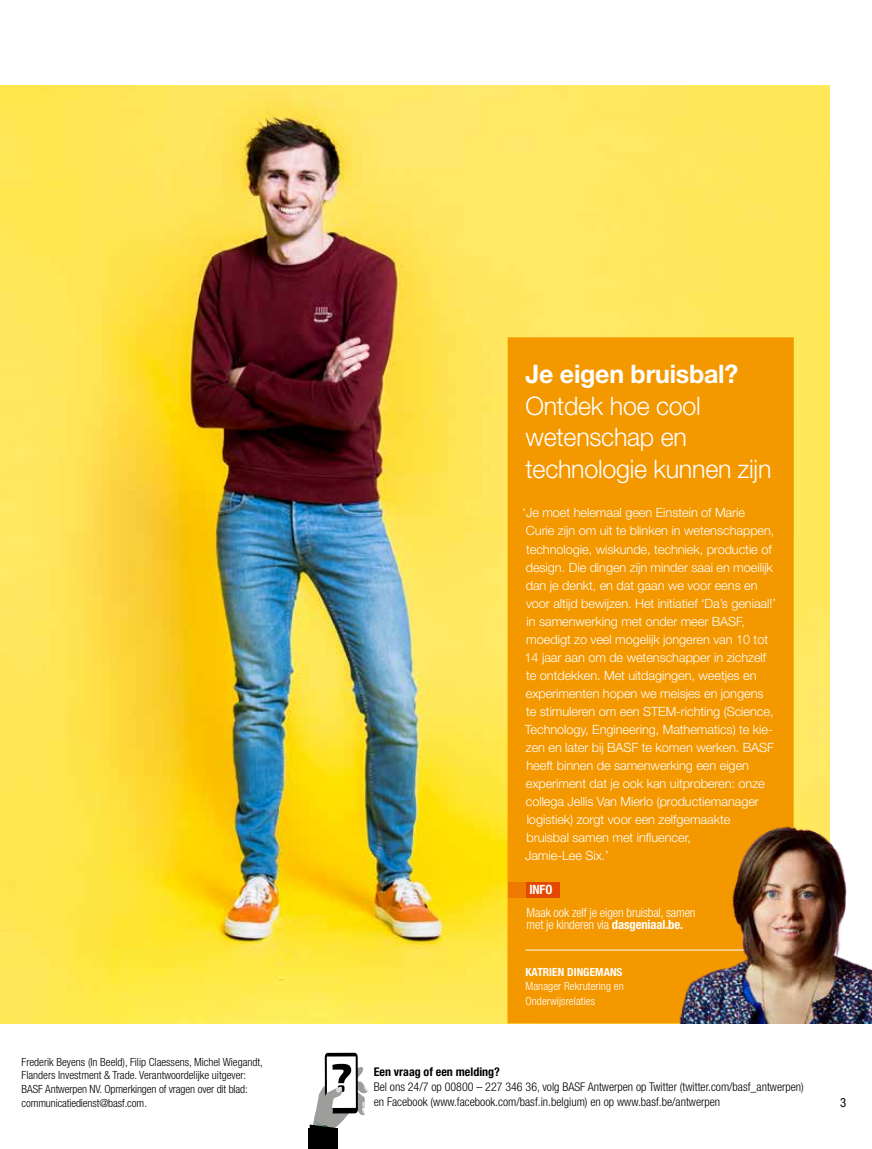
<style>
.page{position:relative;width:872px;height:1149px;background:#fff}
.page>*{position:absolute;margin:0;border:0;box-sizing:border-box;transform-origin:0 0}
.t1{font:300 25.5px/31.5px "Helvetica Neue LT Std";letter-spacing:-.01em;color:#fff}
.t2{font:700 25.5px "Helvetica Neue LT Std";letter-spacing:-.01em;color:#fff}
.t3{font:300 12.75px/18px "Helvetica Neue LT Std";letter-spacing:-.005em;color:#fff}
.t4{font:300 condensed 12.75px/12px "Helvetica Neue LT Std";letter-spacing:-.01em;color:#fff}
.t5{font:700 condensed 12.75px "Helvetica Neue LT Std";color:#fff}
.t6{font:condensed 12.75px "Helvetica Neue LT Std";color:#000}
.t7{font:300 condensed 12px/15px "Helvetica Neue LT Std";color:#000}
.t8{font:700 condensed 12px "Helvetica Neue LT Std";color:#000}
.t9{font:300 condensed 11.25px/13.5px "Helvetica Neue LT Std";color:#000}
.t10{font:300 condensed 11.25px/14.2px "Helvetica Neue LT Std";letter-spacing:.005em;color:#fff}
.t11{font:700 condensed 11.25px "Helvetica Neue LT Std";letter-spacing:.005em;color:#fff}
.s1{font-weight:700}
</style>
<div class="page">
<img style="left:0;top:85px;width:829px;height:938px">
<div style="left:308px;top:1128px;width:29px;height:20px;background:#000"></div>
<svg style="left:310px;top:1052px;width:58px;height:96px"></svg>
<div style="left:507px;top:337px;width:286px;height:686px;background:#f49800"></div>
<svg style="left:508px;top:882px;width:51px;height:15px"></svg>
<hr style="left:525px;top:949px;width:229px;height:1px;background:#fff">
<img style="left:654px;top:819px;width:218px;height:204px">
<p class="t9" style="left:22px;top:1054px;width:243px">Frederik Beyens (In Beeld), Filip Claessens, Michel Wiegandt, Flanders Investment &amp; Trade. Verantwoordelijke uitgever:<br>BASF Antwerpen NV. Opmerkingen of vragen over dit blad: communicatiedienst@basf.com.</p>
<h1 class="t2" style="left:525px;top:358px;width:214px">Je eigen bruisbal?</h1>
<h1 class="t1" style="left:525px;top:389px;width:247px">Ontdek hoe cool wetenschap en technologie kunnen zijn</h1>
<p class="t3" style="left:522px;top:503px;width:255px">‘Je moet helemaal geen Einstein of Marie Curie zijn om uit te blinken in wetenschappen, technologie, wiskunde, techniek, productie of design. Die dingen zijn minder saai en moeilijk dan je denkt, en dat gaan we voor eens en voor altijd bewijzen. Het initiatief ‘Da’s geniaal!’ in samenwerking met onder meer BASF, moedigt zo veel mogelijk jongeren van 10 tot 14 jaar aan om de wetenschapper in zichzelf te ontdekken. Met uitdagingen, weetjes en experimenten hopen we meisjes en jongens<br>te stimuleren om een STEM-richting (Science, Technology, Engineering, Mathematics) te kie&shy;zen en later bij BASF te komen werken. BASF heeft binnen de samenwerking een eigen experiment dat je ook kan uitproberen: onze collega Jellis Van Mierlo (productiemanager logistiek) zorgt voor een zelfgemaakte<br>bruisbal samen met influencer,<br>Jamie-Lee Six.’</p>
<p class="t5" style="left:529px;top:881px;width:24px">INFO</p>
<p class="t4" style="left:526px;top:906px;width:170px">Maak ook zelf je eigen bruisbal, samen met je kinderen via <span class="s1">dasgeniaal.be.</span></p>
<p class="t11" style="left:525px;top:964px;width:99px">KATRIEN DINGEMANS</p>
<p class="t10" style="left:525px;top:978px;width:100px">Manager Rekrutering en<br>Onderwijsrelaties</p>
<p class="t8" style="left:374px;top:1064px;width:128px">Een vraag of een melding?</p>
<p class="t7" style="left:374px;top:1078px;width:432px">Bel ons 24/7 op 00800 – 227 346 36, volg BASF Antwerpen op Twitter (twitter.com/basf_antwerpen) en Facebook (www.facebook.com/basf.in.belgium) en op www.basf.be/antwerpen</p>
<p class="t6" style="left:840px;top:1094px;width:8px">3</p>
</div>
